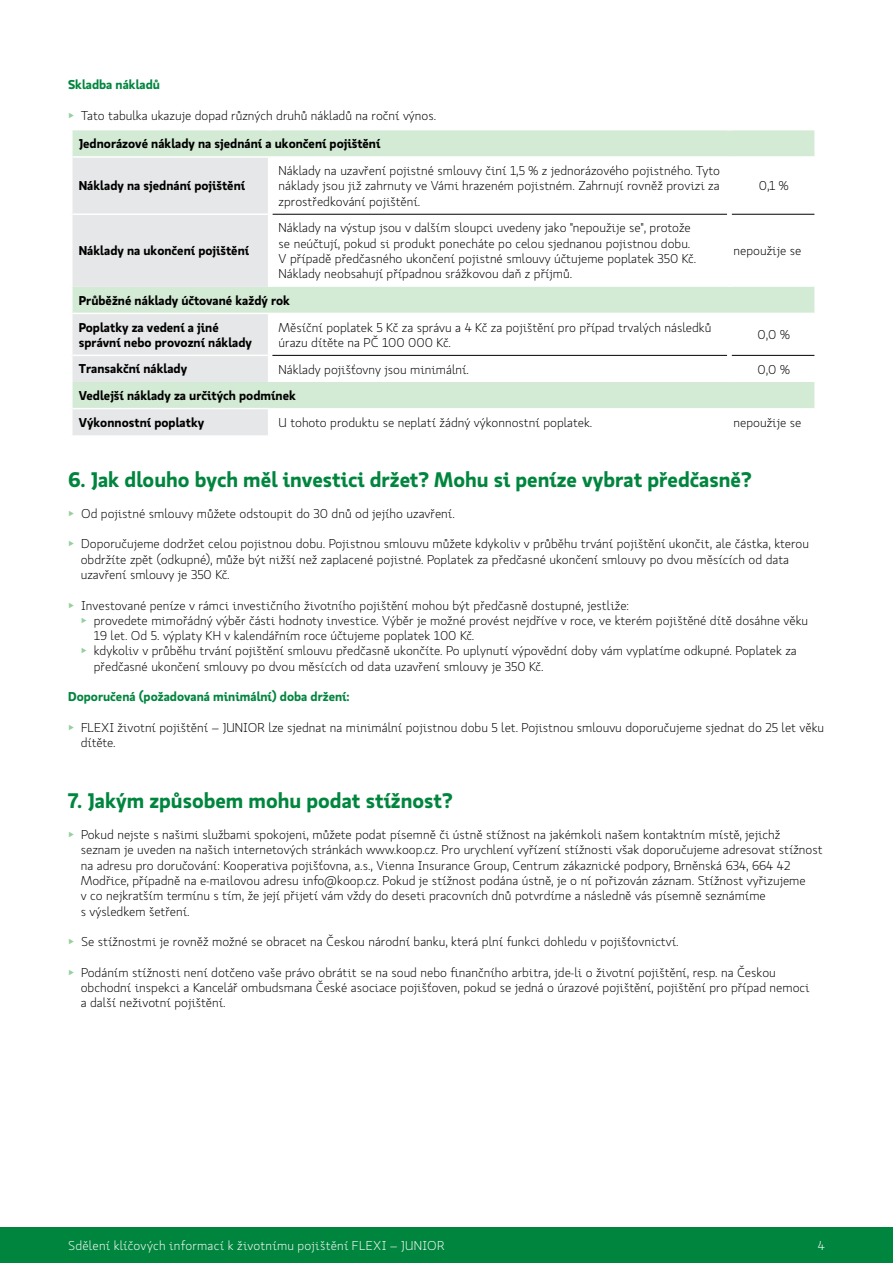
<style>
.page{position:relative;width:893px;height:1263px;background:#fff}
.page>*{position:absolute;margin:0;border:0;box-sizing:border-box;transform-origin:0 0}
.t1{font:700 21px "Koop Pro";color:#00853e}
.t2{font:300 12.75px/15.3px "Koop Pro";color:#000}
.t3{font:700 12.75px/26.5px "Koop Pro";color:#000}
.t4{font:300 12.75px "Koop Pro";letter-spacing:.015em;color:#fff}
.t5{font:700 12.75px "Koop Pro";color:#00853e}
.s1{color:#95cf9e}
</style>
<div class="page">
<div style="left:0;top:1227px;width:893px;height:36px;background:#00853e"></div>
<svg style="left:73px;top:130px;width:741px;height:278px"></svg>
<svg style="left:73px;top:158px;width:197px;height:277px;background:#e2e7e4"></svg>
<hr style="left:272px;top:214px;width:455px;height:1px;background:#000">
<hr style="left:732px;top:214px;width:82px;height:1px;background:#000">
<hr style="left:268px;top:158px;width:4px;height:56px;background:#fff">
<div style="left:727px;top:158px;width:5px;height:56px;background:#fff"></div>
<hr style="left:268px;top:314px;width:4px;height:41px;background:#fff">
<hr style="left:268px;top:355px;width:4px;height:27px;background:#fff">
<hr style="left:268px;top:214px;width:4px;height:73px;background:#fff">
<div style="left:727px;top:214px;width:5px;height:73px;background:#fff"></div>
<hr style="left:268px;top:409px;width:4px;height:26px;background:#fff">
<hr style="left:73px;top:213px;width:195px;height:2px;background:#fff">
<hr style="left:73px;top:408px;width:197px;height:1px;background:#fff">
<hr style="left:73px;top:156px;width:197px;height:2px;background:#fff">
<hr style="left:270px;top:156px;width:459px;height:2px;background:#fff">
<hr style="left:729px;top:156px;width:85px;height:2px;background:#fff">
<hr style="left:73px;top:313px;width:197px;height:1px;background:#fff">
<hr style="left:270px;top:313px;width:459px;height:1px;background:#fff">
<hr style="left:729px;top:313px;width:85px;height:1px;background:#fff">
<hr style="left:73px;top:355px;width:195px;height:1px;background:#fff">
<hr style="left:272px;top:355px;width:455px;height:1px;background:#000">
<hr style="left:732px;top:355px;width:82px;height:1px;background:#000">
<div style="left:727px;top:314px;width:5px;height:41px;background:#fff"></div>
<div style="left:727px;top:355px;width:5px;height:27px;background:#fff"></div>
<p class="t5" style="left:68px;top:76px;width:94px">Skladba nákladů</p>
<p class="t2" style="left:68px;top:108px;width:370px"><span class="s1">▶</span> Tato tabulka ukazuje dopad různých druhů nákladů na roční výnos.</p>
<p class="t3" style="left:79px;top:130px;width:303px">Jednorázové náklady na sjednání a ukončení pojištění</p>
<p class="t3" style="left:79px;top:172px;width:168px">Náklady na sjednání pojištění</p>
<p class="t2" style="left:279px;top:163px;width:443px;text-align:justify">Náklady na uzavření pojistné smlouvy činí 1,5 % z jednorázového pojistného. Tyto náklady jsou již zahrnuty ve Vámi hrazeném pojistném. Zahrnují rovněž provizi za zprostředkování pojištění.</p>
<p class="t3" style="left:79px;top:237px;width:172px">Náklady na ukončení pojištění</p>
<p class="t2" style="left:279px;top:220px;width:419px">Náklady na výstup jsou v dalším sloupci uvedeny jako "nepoužije se", protože se neúčtují, pokud si produkt ponecháte po celou sjednanou pojistnou dobu.<br>V případě předčasného ukončení pojistné smlouvy účtujeme poplatek 350 Kč.<br>Náklady neobsahují případnou srážkovou daň z příjmů.</p>
<p class="t2" style="left:759px;top:178px;width:31px">0,1 %</p>
<p class="t2" style="left:734px;top:243px;width:69px">nepoužije se</p>
<p class="t3" style="left:79px;top:287px;width:213px">Průběžné náklady účtované každý rok<br>Poplatky za vedení a jiné</p>
<p class="t3" style="left:79px;top:329px;width:175px">správní nebo provozní náklady</p>
<p class="t2" style="left:279px;top:319px;width:434px">Měsíční poplatek 5 Kč za správu a 4 Kč za pojištění pro případ trvalých následků úrazu dítěte na PČ 100 000 Kč.</p>
<p class="t2" style="left:757px;top:327px;width:34px">0,0 %</p>
<p class="t3" style="left:79px;top:355px;width:110px">Transakční náklady</p>
<p class="t2" style="left:279px;top:361px;width:192px">Náklady pojišťovny jsou minimální.</p>
<p class="t2" style="left:757px;top:361px;width:34px">0,0 %</p>
<p class="t3" style="left:79px;top:382px;width:219px">Vedlejší náklady za určitých podmínek<br>Výkonnostní poplatky</p>
<p class="t2" style="left:279px;top:414px;width:315px">U tohoto produktu se neplatí žádný výkonnostní poplatek.</p>
<p class="t2" style="left:734px;top:414px;width:69px">nepoužije se</p>
<h1 class="t1" style="left:68px;top:465px;width:685px">6. Jak dlouho bych měl investici držet? Mohu si peníze vybrat předčasně?</h1>
<p class="t2" style="left:68px;top:505px;width:388px"><span class="s1">▶</span> Od pojistné smlouvy můžete odstoupit do 30 dnů od jejího uzavření.</p>
<p class="t2" style="left:81px;top:536px;width:730px;text-indent:-13px"><span class="s1">▶</span> Doporučujeme dodržet celou pojistnou dobu. Pojistnou smlouvu můžete kdykoliv v průběhu trvání pojištění ukončit, ale částka, kterou obdržíte zpět (odkupné), může být nižší než zaplacené pojistné. Poplatek za předčasné ukončení smlouvy po dvou měsících od data uzavření smlouvy je 350 Kč.</p>
<p class="t2" style="left:68px;top:597px;width:562px"><span class="s1">▶</span> Investované peníze v rámci investičního životního pojištění mohou být předčasně dostupné, jestliže:</p>
<p class="t2" style="left:81px;top:612px;width:729px"><span class="s1">▶</span> provedete mimořádný výběr části hodnoty investice. Výběr je možné provést nejdříve v roce, ve kterém pojištěné dítě dosáhne věku</p>
<p class="t2" style="left:94px;top:628px;width:382px">19 let. Od 5. výplaty KH v kalendářním roce účtujeme poplatek 100 Kč.</p>
<p class="t2" style="left:81px;top:643px;width:717px"><span class="s1">▶</span> kdykoliv v průběhu trvání pojištění smlouvu předčasně ukončíte. Po uplynutí výpovědní doby vám vyplatíme odkupné. Poplatek za</p>
<p class="t2" style="left:94px;top:658px;width:451px">předčasné ukončení smlouvy po dvou měsících od data uzavření smlouvy je 350 Kč.</p>
<p class="t5" style="left:68px;top:688px;width:283px">Doporučená (požadovaná minimální) doba držení:</p>
<p class="t2" style="left:81px;top:720px;width:745px;text-indent:-13px"><span class="s1">▶</span> FLEXI životní pojištění – JUNIOR lze sjednat na minimální pojistnou dobu 5 let. Pojistnou smlouvu doporučujeme sjednat do 25 let věku dítěte.</p>
<h1 class="t1" style="left:68px;top:786px;width:386px">7. Jakým způsobem mohu podat stížnost?</h1>
<p class="t2" style="left:81px;top:827px;width:743px;text-indent:-13px"><span class="s1">▶</span> Pokud nejste s našimi službami spokojeni, můžete podat písemně či ústně stížnost na jakémkoli našem kontaktním místě, jejichž seznam je uveden na našich internetových stránkách www.koop.cz. Pro urychlení vyřízení stížnosti však doporučujeme adresovat stížnost na adresu pro doručování: Kooperativa pojišťovna, a.s., Vienna Insurance Group, Centrum zákaznické podpory, Brněnská 634, 664 42<br>Modřice, případně na e-mailovou adresu info@koop.cz. Pokud je stížnost podána ústně, je o ní pořizován záznam. Stížnost vyřizujeme<br>v co nejkratším termínu s tím, že její přijetí vám vždy do deseti pracovních dnů potvrdíme a následně vás písemně seznámíme<br>s výsledkem šetření.</p>
<p class="t2" style="left:68px;top:934px;width:612px"><span class="s1">▶</span> Se stížnostmi je rovněž možné se obracet na Českou národní banku, která plní funkci dohledu v pojišťovnictví.</p>
<p class="t2" style="left:81px;top:964px;width:730px;text-indent:-13px"><span class="s1">▶</span> Podáním stížnosti není dotčeno vaše právo obrátit se na soud nebo finančního arbitra, jde-li o životní pojištění, resp. na Českou obchodní inspekci a Kancelář ombudsmana České asociace pojišťoven, pokud se jedná o úrazové pojištění, pojištění pro případ nemoci a další neživotní pojištění.</p>
<p class="t4" style="left:68px;top:1237px;width:378px">Sdělení klíčových informací k životnímu pojištění FLEXI – JUNIOR</p>
<p class="t4" style="left:818px;top:1237px;width:9px">4</p>
</div>
